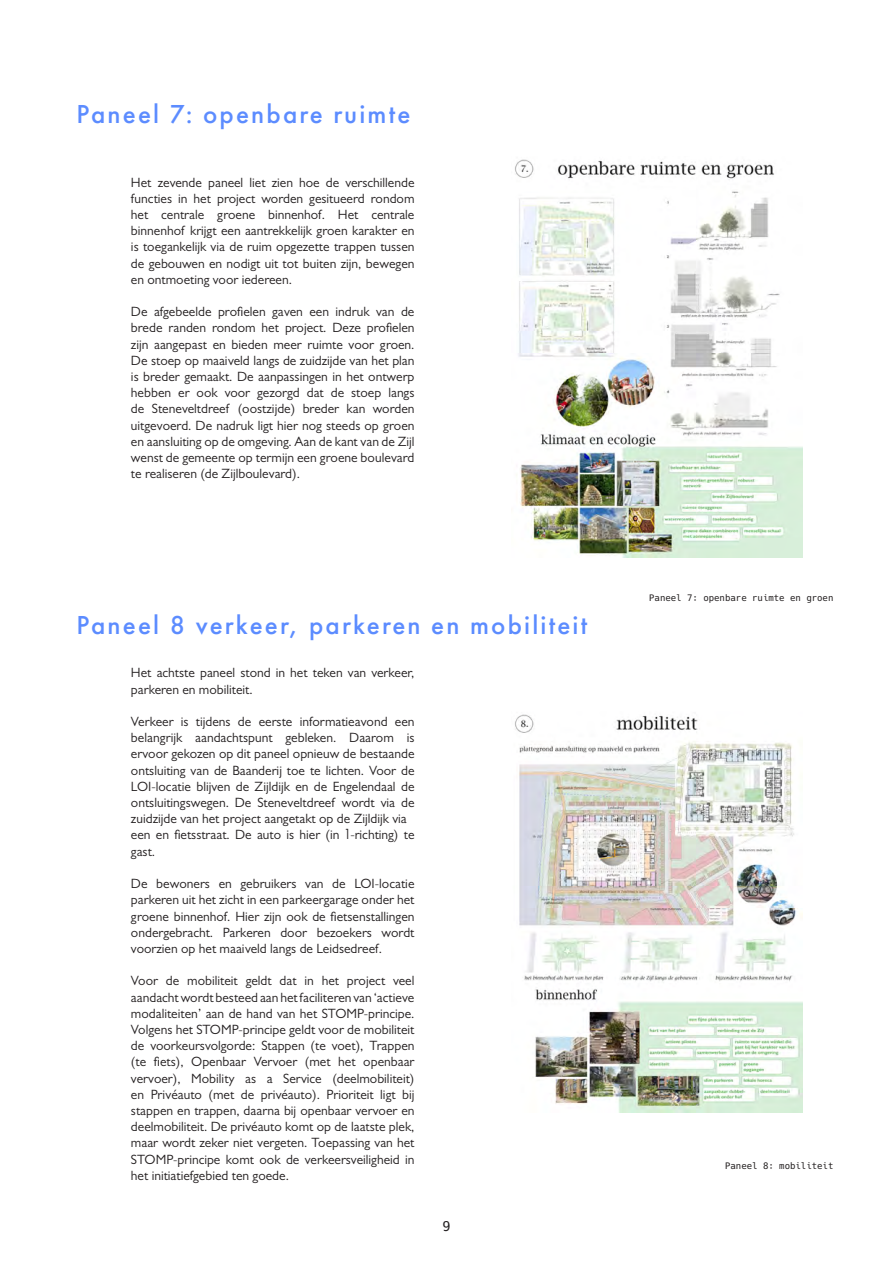
<style>
.page{position:relative;width:893px;height:1263px;background:#fff}
.page>*{position:absolute;margin:0;border:0;box-sizing:border-box;transform-origin:0 0}
.Headline{font:500 27px "Futura PT";letter-spacing:.08em;color:#5c8cff}
.Body_Text{font:13.5px/16.2px "Gill Sans";color:#231f20;text-align:justify}
.t1{font:13.5px "Hack";color:#231f20}
.Caption_Text{font:9px "Hack";color:#231f20}
.s1{font-family:"Futura";font-weight:300;font-stretch:condensed}
</style>
<div class="page">
<img style="left:515px;top:159px;width:287px;height:398px">
<img style="left:515px;top:714px;width:287px;height:398px">
<p class="Headline" style="left:77px;top:98px;width:335px">Paneel 7: openbare ruimte</p>
<p class="Body_Text" style="left:131px;top:174px;width:285px">Het zevende paneel liet zien hoe de verschillende functies in het project worden gesitueerd rondom het centrale groene binnenhof. Het centrale binnenhof krijgt een aantrekkelijk groen karakter en is toegankelijk via de ruim opgezette trappen tussen de gebouwen en nodigt uit tot buiten zijn, bewegen en ontmoeting voor iedereen.</p>
<p class="Body_Text" style="left:131px;top:303px;width:285px">De afgebeelde profielen gaven een indruk van de brede randen rondom het project. Deze profielen zijn aangepast en bieden meer ruimte voor groen.<br>De stoep op maaiveld langs de zuidzijde van het plan is breder gemaakt. De aanpassingen in het ontwerp hebben er ook voor gezorgd dat de stoep langs de Steneveltdreef (oostzijde) breder kan worden uitgevoerd. De nadruk ligt hier nog steeds op groen en aansluiting op de omgeving. Aan de kant van de Zijl wenst de gemeente op termijn een groene boulevard te realiseren (de Zijlboulevard).</p>
<p class="Headline" style="left:77px;top:608px;width:512px">Paneel 8 verkeer, parkeren en mobiliteit</p>
<p class="Body_Text" style="left:131px;top:665px;width:285px">Het achtste paneel stond in het teken van verkeer, parkeren en mobiliteit.</p>
<p class="Body_Text" style="left:131px;top:713px;width:285px">Verkeer is tijdens de eerste informatieavond een belangrijk aandachtspunt gebleken. Daarom is ervoor gekozen op dit paneel opnieuw de bestaande ontsluiting van de Baanderij toe te lichten. Voor de LOI-locatie blijven de Zijldijk en de Engelendaal de ontsluitingswegen. De Steneveltdreef wordt via de zuidzijde van het project aangetakt op de Zijldijk via</p>
<p class="Body_Text" style="left:131px;top:827px;width:285px">een en fietsstraat. De auto is hier (in <span class="s1">1</span>-richting) te gast.</p>
<p class="Body_Text" style="left:131px;top:875px;width:285px">De bewoners en gebruikers van de LOI-locatie parkeren uit het zicht in een parkeergarage onder het groene binnenhof. Hier zijn ook de fietsenstallingen ondergebracht. Parkeren door bezoekers wordt voorzien op het maaiveld langs de Leidsedreef.</p>
<p class="Body_Text" style="left:131px;top:972px;width:285px">Voor de mobiliteit geldt dat in het project veel aandacht wordt besteed aan het faciliteren van ‘actieve modaliteiten’ aan de hand van het STOMP-principe.<br>Volgens het STOMP-principe geldt voor de mobiliteit de voorkeursvolgorde: Stappen (te voet), Trappen (te fiets), Openbaar Vervoer (met het openbaar vervoer), Mobility as a Service (deelmobiliteit) en Privéauto (met de privéauto). Prioriteit ligt bij stappen en trappen, daarna bij openbaar vervoer en deelmobiliteit. De privéauto komt op de laatste plek, maar wordt zeker niet vergeten. Toepassing van het STOMP-principe komt ook de verkeersveiligheid in het initiatiefgebied ten goede.</p>
<p class="t1" style="left:442px;top:1217px;width:10px">9</p>
<p class="Caption_Text" style="left:649px;top:593px;width:186px">Paneel 7: openbare ruimte en groen</p>
<p class="Caption_Text" style="left:725px;top:1160px;width:110px">Paneel 8: mobiliteit</p>
</div>
